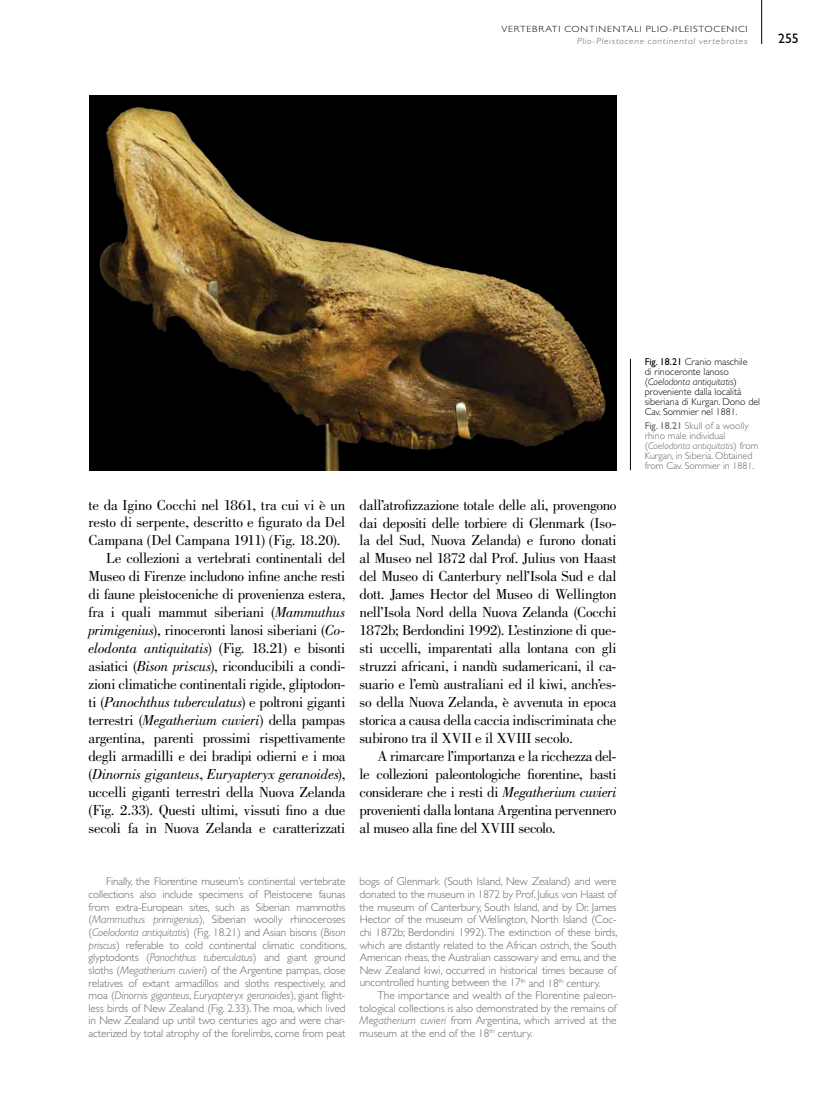
<style>
.page{position:relative;width:815px;height:1099px;background:#fff}
.page>*{position:absolute;margin:0;border:0;box-sizing:border-box;transform-origin:0 0}
.t1{font:15px/18px "Bodoni Std";letter-spacing:-.02em;color:#000;text-align:justify}
.t2{font:italic 15px "Bodoni Std";letter-spacing:-.015em;color:#000}
.t3{font:13.75px "Gill Sans Std";color:#000}
.t4{font:300 11.25px/12.6px "Gill Sans Std";letter-spacing:-.01em;color:#646567;text-align:justify}
.t5{font:300 10px/10px "Gill Sans Std";color:#000}
.t6{font:300 10px/10px "Gill Sans Std";color:#646567}
.t7{font:300 9px "Gill Sans Std";letter-spacing:.075em;color:#000;scale:1.11 1}
.t8{font:italic 300 9px "Gill Sans Std";letter-spacing:.07em;color:#646567;scale:1.11 1}
.s1{font-style:italic}
.s2{font-style:normal}
.s3{font-weight:400}
</style>
<div class="page">
<hr style="left:761px;top:0;width:1px;height:44px;background:#000">
<img style="left:89px;top:95px;width:528px;height:375px">
<hr style="left:630px;top:359px;width:1px;height:111px;background:#000">
<p class="t7" style="left:501px;top:24px;width:223px">Vertebrati contin entali plio-pleistocen ici</p>
<p class="t8" style="left:577px;top:36px;width:155px">Plio-Pleistocene continental vertebrates</p>
<p class="t3" style="left:778px;top:31px;width:22px">255</p>
<p class="t1" style="left:89px;top:496px;width:258px">te da Igino Cocchi nel 1861, tra cui vi è un</p>
<p class="t1" style="left:89px;top:513px;width:258px">resto di serpente, descritto e figurato da Del</p>
<p class="t1" style="left:89px;top:531px;width:253px">Campana (Del Campana 1911) (Fig. 18.20).</p>
<p class="t1" style="left:106px;top:549px;width:241px">Le collezioni a vertebrati continentali del</p>
<p class="t1" style="left:89px;top:567px;width:258px">Museo di Firenze includono infine anche resti</p>
<p class="t1" style="left:89px;top:585px;width:258px">di faune pleistoceniche di provenienza estera,</p>
<p class="t1" style="left:89px;top:603px;width:258px">fra i quali mammut siberiani (<span class="s1">Mammuthus</span></p>
<p class="t1" style="left:89px;top:621px;width:258px"><span class="s1">primigenius</span>), rinoceronti lanosi siberiani (<span class="s1">Co-</span></p>
<p class="t2" style="left:89px;top:639px;width:258px">elodonta antiquitatis<span class="s2">) (Fig. 18.21) e bisonti</span></p>
<p class="t1" style="left:89px;top:657px;width:258px">asiatici (<span class="s1">Bison priscus</span>), riconducibili a condi-</p>
<p class="t1" style="left:89px;top:675px;width:258px">zioni climatiche continentali rigide, gliptodon-</p>
<p class="t2" style="left:89px;top:693px;width:258px"><span class="s2">ti (</span>Panochthus tuberculatus<span class="s2">) e poltroni giganti</span></p>
<p class="t1" style="left:89px;top:711px;width:258px">terrestri (<span class="s1">Megatherium cuvieri</span>) della pampas</p>
<p class="t1" style="left:89px;top:729px;width:258px">argentina, parenti prossimi rispettivamente</p>
<p class="t1" style="left:89px;top:747px;width:258px">degli armadilli e dei bradipi odierni e i moa</p>
<p class="t2" style="left:89px;top:765px;width:258px"><span class="s2">(</span>Dinornis giganteus<span class="s2">,</span> Euryapteryx geranoides<span class="s2">),</span></p>
<p class="t1" style="left:89px;top:783px;width:258px">uccelli giganti terrestri della Nuova Zelanda</p>
<p class="t1" style="left:89px;top:800px;width:258px">(Fig. 2.33). Questi ultimi, vissuti fino a due</p>
<p class="t1" style="left:89px;top:818px;width:258px">secoli fa in Nuova Zelanda e caratterizzati</p>
<p class="t1" style="left:360px;top:496px;width:258px">dall’atrofizzazione totale delle ali, provengono dai depositi delle torbiere di Glenmark (Iso&shy;la del Sud, Nuova Zelanda) e furono donati al Museo nel 1872 dal Prof. Julius von Haast del Museo di Canterbury nell’Isola Sud e dal dott. James Hector del Museo di Wellington nell’Isola Nord della Nuova Zelanda (Cocchi 1872b; Berdondini 1992). L’estinzione di que&shy;sti uccelli, imparentati alla lontana con gli struzzi africani, i nandù sudamericani, il ca&shy;suario e l’emù australiani ed il kiwi, anch’es&shy;so della Nuova Zelanda, è avvenuta in epoca storica a causa della caccia indiscriminata che subirono tra il XVII e il XVIII secolo.</p>
<p class="t1" style="left:360px;top:747px;width:258px;text-indent:18px">A rimarcare l’importanza e la ricchezza del&shy;le collezioni paleontologiche fiorentine, basti considerare che i resti di <span class="s1">Megatherium cuvieri </span>provenienti dalla lontana Argentina pervennero al museo alla fine del XVIII secolo.</p>
<p class="t4" style="left:89px;top:875px;width:259px;text-indent:18px">Finally, the Florentine museum’s continental vertebrate collections also include specimens of Pleistocene faunas from extra-European sites, such as Siberian mammoths (<span class="s1">Mammuthus primigenius</span>), Siberian woolly rhinoceroses (<span class="s1">Coelodonta antiquitatis</span>) (Fig. 18.21) and Asian bisons (<span class="s1">Bison priscus</span>) referable to cold continental climatic conditions, glyptodonts (<span class="s1">Panochthus tuberculatus</span>) and giant ground sloths (<span class="s1">Megatherium cuvieri</span>) of the Argentine pampas, close relatives of extant armadillos and sloths respectively, and moa (<span class="s1">Dinornis giganteus</span>, <span class="s1">Euryapteryx geranoides</span>), giant flight&shy;less birds of New Zealand (Fig. 2.33). The moa, which lived in New Zealand up until two centuries ago and were char&shy;acterized by total atrophy of the forelimbs, come from peat</p>
<p class="t4" style="left:360px;top:875px;width:259px">bogs of Glenmark (South I sland, New Zealand) and were donated to the museum in 1872 by Prof. Julius von H aast of the museum of Canterbury, South I sland, and by Dr. James Hector of the museum of Wellington, North Island (Coc&shy;chi 1872b; Berdondini 1992). The extinction of these birds, which are distantly related to the African ostrich, the South American rheas, the Australian cassowary and emu, and the New Zealand kiwi, occurred in historical times because of uncontrolled hunting between the 17<sup>th</sup> and 18<sup>th</sup> century.</p>
<p class="t4" style="left:360px;top:989px;width:259px;text-indent:18px">The importance and wealth of the Florentine paleon&shy;tological collections is also demonstrated by the remains of <span class="s1">Megatherium cuvieri</span> from Argentina, which arrived at the museum at the end of the 18<sup>th</sup> century.</p>
<p class="t5" style="left:645px;top:357px;width:117px"><span class="s3">Fig. 18.21</span> Cranio maschile<br>di rinoceronte lanoso (<span class="s1">Coelodonta antiquitatis</span>) proveniente dalla località siberiana di Kurgan. Dono del<br>Cav. Sommier nel 1881.</p>
<p class="t6" style="left:645px;top:420px;width:115px"><span class="s3">Fig. 18.21</span> Skull of a woolly rhino male individual (<span class="s1">Coelodonta antiquitatis</span>) from<br>Kurgan, in Siberia. Obtained from Cav. Sommier in 1881.</p>
</div>
